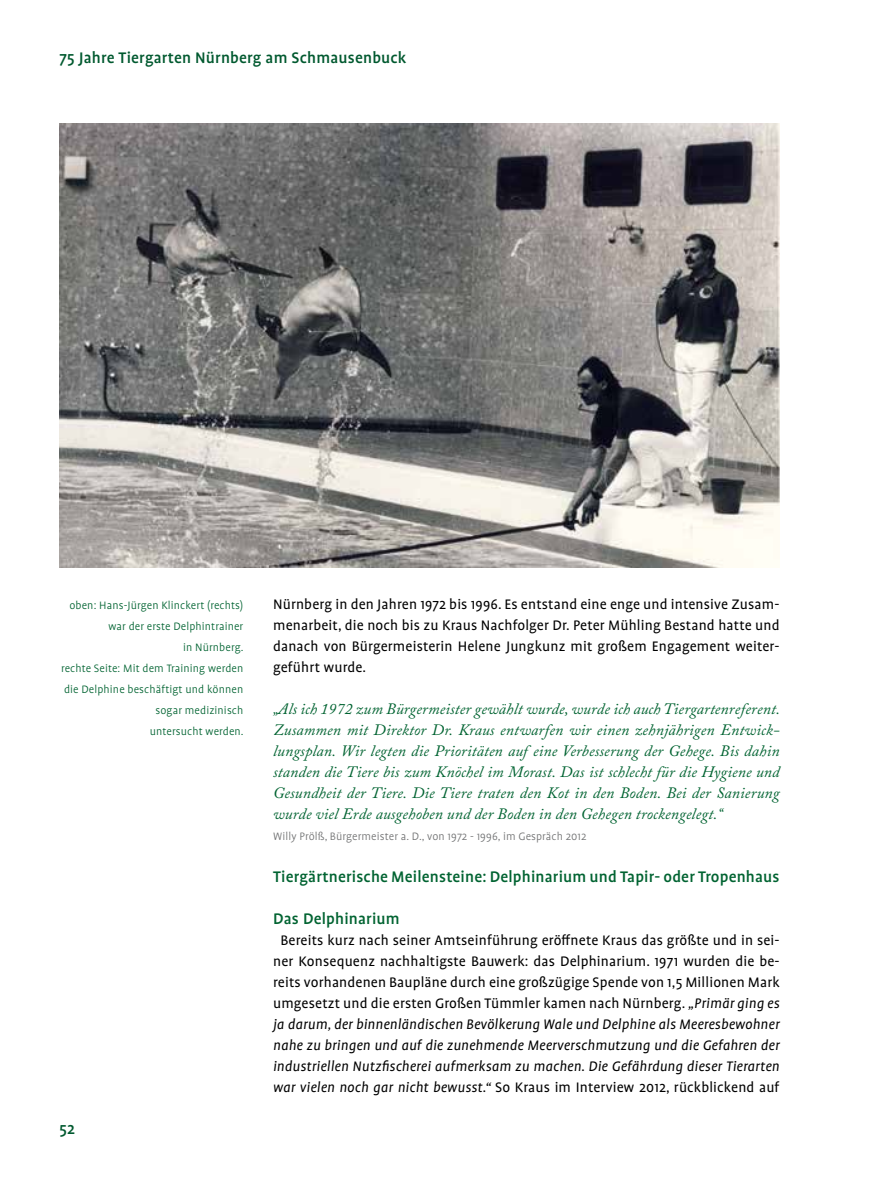
<style>
.page{position:relative;width:869px;height:1191px;background:#fff}
.page>*{position:absolute;margin:0;border:0;box-sizing:border-box;transform-origin:0 0}
.t1{font:500 17.5px "Profile OT";letter-spacing:.01em;color:#006331}
.t2{font:500 17.5px "Profile OT";letter-spacing:.01em;color:#00592f}
.t3{font:15.75px/21px "Profile OT";letter-spacing:.01em;color:#000;text-align:justify}
.t4{font:italic 15.75px/21px "Adobe Caslon Pro";letter-spacing:.01em;color:#006331;text-align:justify}
.t5{font:300 12.25px/21px "Profile OT";letter-spacing:.01em;color:#006331;text-align:right}
.t6{font:300 12.25px "Profile OT";letter-spacing:.01em;color:#707172}
.s1{font-style:italic}
</style>
<div class="page">
<img style="left:60px;top:124px;width:719px;height:443px">
<p class="t2" style="left:60px;top:49px;width:348px">75 Jahre Tiergarten Nürnberg am Schmausenbuck</p>
<p class="t5" style="left:61px;top:595px;width:184px">oben: Hans-Jürgen Klinckert (rechts) war der erste Delphintrainer<br>in Nürnberg.<br>rechte Seite: Mit dem Training werden die Delphine beschäftigt und können sogar medizinisch<br>untersucht werden.</p>
<p class="t2" style="left:60px;top:1120px;width:17px">52</p>
<p class="t3" style="left:273px;top:595px;width:508px">Nürnberg in den Jahren 1972 bis 1996. Es entstand eine enge und intensive Zusam&shy;menarbeit, die noch bis zu Kraus Nachfolger Dr. Peter Mühling Bestand hatte und danach von Bürgermeisterin Helene Jungkunz mit großem Engagement weiter&shy;geführt wurde.</p>
<p class="t4" style="left:273px;top:698px;width:508px">„Als ich 1972 zum Bürgermeister gewählt wurde, wurde ich auch Tiergartenreferent.<br>Zusammen mit Direktor Dr. Kraus entwarfen wir einen zehnjährigen Entwick&shy;lungsplan. Wir legten die Prioritäten auf eine Verbesserung der Gehege. Bis dahin standen die Tiere bis zum Knöchel im Morast. Das ist schlecht für die Hygiene und Gesundheit der Tiere. Die Tiere traten den Kot in den Boden. Bei der Sanierung wurde viel Erde ausgehoben und der Boden in den Gehegen trockengelegt.“</p>
<p class="t6" style="left:273px;top:830px;width:314px">Willy Prölß, Bürgermeister a. D., von 1972 - 1996, im Gespräch 2012</p>
<p class="t1" style="left:273px;top:868px;width:507px">Tiergärtnerische Meilensteine: Delphinarium und Tapir- oder Tropenhaus</p>
<p class="t1" style="left:273px;top:910px;width:128px">Das Delphinarium</p>
<p class="t3" style="left:273px;top:931px;width:508px;text-align:center">Bereits kurz nach seiner Amtseinführung eröffnete Kraus das größte und in sei&shy;ner Konsequenz nachhaltigste Bauwerk: das Delphinarium. 1971 wurden die be&shy;reits vorhandenen Baupläne durch eine großzügige Spende von 1,5 Millionen Mark umgesetzt und die ersten Großen Tümmler kamen nach Nürnberg. <span class="s1">„Primär ging es ja darum, der binnenländischen Bevölkerung Wale und Delphine als Meeresbewohner nahe zu bringen und auf die zunehmende Meerverschmutzung und die Gefahren der industriellen Nutzfischerei aufmerksam zu machen. Die Gefährdung dieser Tierarten war vielen noch gar nicht bewusst.“</span> So Kraus im Interview 2012, rückblickend auf</p>
</div>
